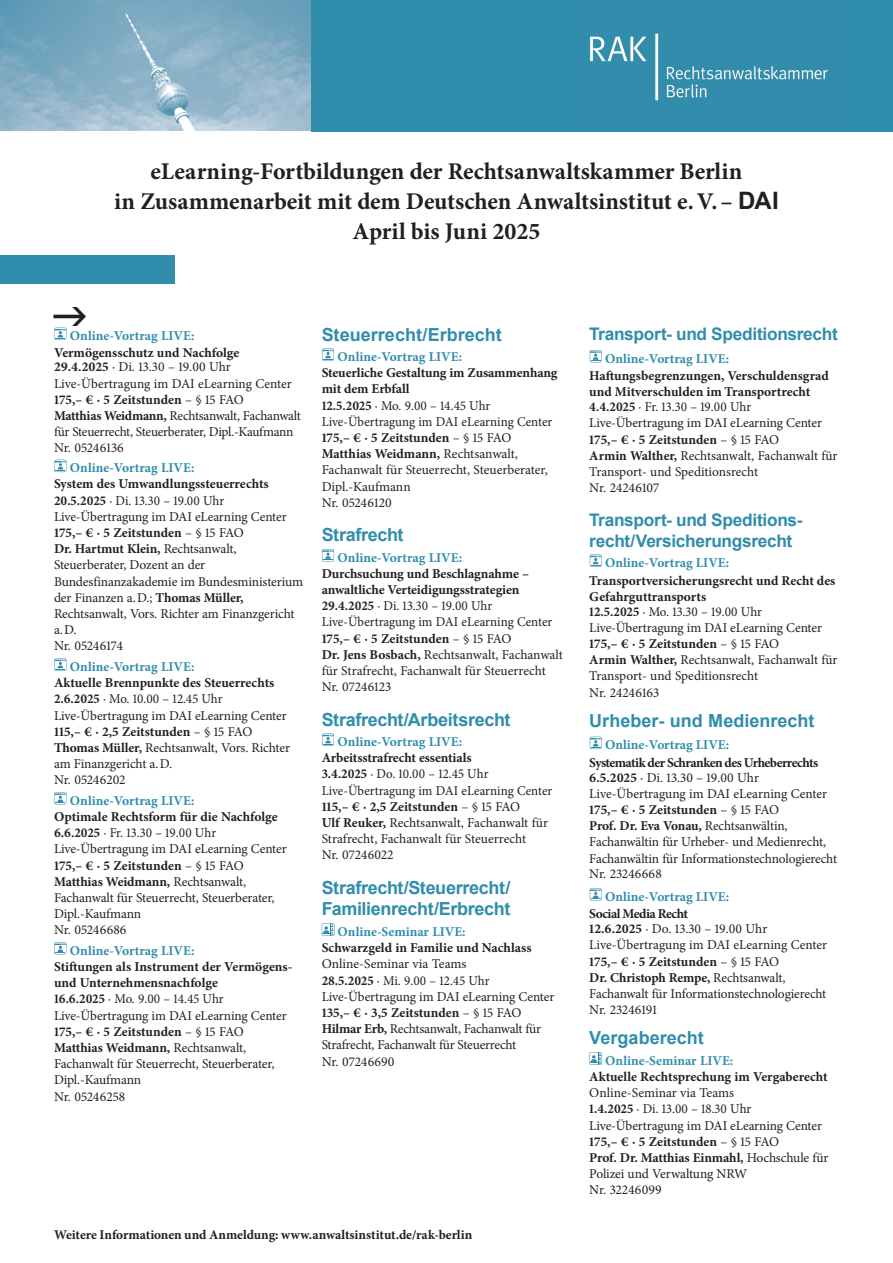
<style>
.page{position:relative;width:893px;height:1263px;background:#fff}
.page>*{position:absolute;margin:0;border:0;box-sizing:border-box;transform-origin:0 0}
.t1{font:700 24px "Minion Pro";letter-spacing:-.005em;color:#231f20}
.Datum_Ort_9_5{font:700 18px/21.6px "Arial";letter-spacing:-.02em;color:#308dac}
.Datum_Ort_9_5-2{font:700 18px "Arial";color:#308dac}
.Titel_9_5{font:700 18px "Arial";color:#308dac}
.t2{font:700 17.25px/20.7px "Arial";letter-spacing:-.02em;color:#308dac}
.Datum_Ort_9_5-3{font:13.5px/16.2px "Minion Pro";letter-spacing:-.01em;color:#231f20;scale:.96 1}
.Datum_Ort_9_5-4{font:13.5px/16.2px "Minion Pro";letter-spacing:-.01em;color:#231f20}
.Titel_9_5-2{font:13.5px/16.2px "Minion Pro";letter-spacing:-.01em;color:#231f20}
.Datum_Ort_9_5-5{font:700 13.5px/16.2px "Minion Pro";color:#231f20}
.Titel_9_5-3{font:13.5px/16.2px "Minion Pro";letter-spacing:-.01em;color:#231f20;scale:.96 1}
.Datum_Ort_9_5-6{font:700 13.5px/17.7px "Minion Pro";letter-spacing:-.04em;color:#231f20}
.t3{font:700 13.5px/17.7px "Minion Pro";letter-spacing:-.025em;color:#308dac}
.t4{font:700 13.35px "Minion Pro";letter-spacing:-.005em;color:#231f20}
.s1{font-family:"Arial"}
.s2{color:#308dac}
.s3{font-weight:700}
.s4{font-weight:700;color:#308dac}
.s5{color:#231f20}
</style>
<div class="page">
<div style="left:0;top:255px;width:174px;height:28px;background:#308dac"></div>
<img style="left:0;top:0;width:312px;height:131px">
<div style="left:312px;top:0;width:581px;height:131px;background:#308dac"></div>
<img style="left:590px;top:33px;width:238px;height:68px">
<svg style="left:54px;top:460px;width:12px;height:12px"></svg>
<svg style="left:54px;top:658px;width:12px;height:13px"></svg>
<svg style="left:54px;top:792px;width:12px;height:13px"></svg>
<svg style="left:54px;top:942px;width:12px;height:13px"></svg>
<svg style="left:322px;top:348px;width:12px;height:13px"></svg>
<svg style="left:322px;top:549px;width:12px;height:12px"></svg>
<svg style="left:322px;top:733px;width:12px;height:13px"></svg>
<svg style="left:322px;top:923px;width:12px;height:13px"></svg>
<svg style="left:590px;top:350px;width:12px;height:12px"></svg>
<svg style="left:590px;top:554px;width:12px;height:13px"></svg>
<svg style="left:590px;top:737px;width:12px;height:12px"></svg>
<svg style="left:590px;top:888px;width:12px;height:13px"></svg>
<svg style="left:589px;top:1052px;width:13px;height:13px"></svg>
<svg style="left:54px;top:327px;width:13px;height:13px"></svg>
<p class="t1" style="left:151px;top:154px;width:593px">eLearning-Fortbildungen der Rechtsanwaltskammer Berlin</p>
<p class="t1" style="left:114px;top:184px;width:666px">in Zusammenarbeit mit dem Deutschen Anwaltsinstitut e.V.– <span class="s1">DAI</span></p>
<p class="t1" style="left:352px;top:214px;width:189px">April bis Juni 2025</p>
<p class="Datum_Ort_9_5-5" style="left:54px;top:327px;width:187px;text-indent:16px"><span class="s2">Online-Vortrag LIVE:<br></span>Vermögensschutz und Nachfolge</p>
<p class="Datum_Ort_9_5-4" style="left:54px;top:359px;width:178px"><span class="s3">29.4.2025</span> · Di. 13.30 – 19.00 Uhr</p>
<p class="Datum_Ort_9_5-4" style="left:54px;top:375px;width:239px">Live-Übertragung im DAI eLearning Center</p>
<p class="Datum_Ort_9_5-4" style="left:54px;top:391px;width:248px"><span class="s3">175,– € · 5 Zeitstunden</span> – § 15 FAO<br><span class="s3">Matthias Weidmann,</span> Rechtsanwalt, Fachanwalt für Steuerrecht, Steuerberater, Dipl.-Kaufmann Nr. 05246136</p>
<p class="Datum_Ort_9_5-5" style="left:54px;top:460px;width:216px;text-indent:16px"><span class="s2">Online-Vortrag LIVE:<br></span>System des Umwandlungssteuerrechts</p>
<p class="Datum_Ort_9_5-3" style="left:54px;top:492px;width:261px"><span class="s3">20.5.2025</span> · Di. 13.30 – 19.00 Uhr<br>Live-Übertragung im DAI eLearning Center<br><span class="s3">175,– € · 5 Zeitstunden</span> – § 15 FAO<br><span class="s3">Dr. Hartmut Klein,</span> Rechtsanwalt,<br>Steuerberater, Dozent an der<br>Bundesfinanzakademie im Bundesministerium der Finanzen a.D.; <span class="s3">Thomas Müller,<br></span>Rechtsanwalt, Vors. Richter am Finanzgericht a.D.<br>Nr. 05246174</p>
<p class="Datum_Ort_9_5-5" style="left:54px;top:658px;width:222px;text-indent:16px"><span class="s2">Online-Vortrag LIVE:<br></span>Aktuelle Brennpunkte des Steuerrechts</p>
<p class="Datum_Ort_9_5-3" style="left:54px;top:691px;width:247px"><span class="s3">2.6.2025</span> · Mo. 10.00 – 12.45 Uhr<br>Live-Übertragung im DAI eLearning Center<br><span class="s3">115,– € · 2,5 Zeitstunden</span> – § 15 FAO<br><span class="s3">Thomas Müller,</span> Rechtsanwalt, Vors. Richter am Finanzgericht a.D.<br>Nr. 05246202</p>
<p class="Datum_Ort_9_5-5" style="left:54px;top:792px;width:225px;text-indent:16px"><span class="s2">Online-Vortrag LIVE:<br></span>Optimale Rechtsform für die Nachfolge</p>
<p class="Datum_Ort_9_5-3" style="left:54px;top:825px;width:244px"><span class="s3">6.6.2025</span> · Fr. 13.30 – 19.00 Uhr<br>Live-Übertragung im DAI eLearning Center<br><span class="s3">175,– € · 5 Zeitstunden</span> – § 15 FAO<br><span class="s3">Matthias Weidmann,</span> Rechtsanwalt,<br>Fachanwalt für Steuerrecht, Steuerberater,<br>Dipl.-Kaufmann<br>Nr. 05246686</p>
<p class="Datum_Ort_9_5-5" style="left:54px;top:942px;width:240px;text-indent:16px"><span class="s2">Online-Vortrag LIVE:<br></span>Stiftungen als Instrument der Vermögens&shy;und Unternehmensnachfolge</p>
<p class="Datum_Ort_9_5-3" style="left:54px;top:991px;width:244px"><span class="s3">16.6.2025</span> · Mo. 9.00 – 14.45 Uhr<br>Live-Übertragung im DAI eLearning Center<br><span class="s3">175,– € · 5 Zeitstunden</span> – § 15 FAO<br><span class="s3">Matthias Weidmann,</span> Rechtsanwalt,<br>Fachanwalt für Steuerrecht, Steuerberater,<br>Dipl.-Kaufmann<br>Nr. 05246258</p>
<p class="Datum_Ort_9_5-2" style="left:322px;top:321px;width:182px">Steuerrecht/Erbrecht</p>
<p class="Titel_9_5-3" style="left:322px;top:349px;width:247px;text-indent:16px"><span class="s4">Online-Vortrag LIVE:<br></span><span class="s3">Steuerliche Gestaltung im Zusammenhang mit dem Erbfall<br>12.5.2025</span> · Mo. 9.00 – 14.45 Uhr<br>Live-Übertragung im DAI eLearning Center<br><span class="s3">175,– € · 5 Zeitstunden</span> – § 15 FAO<br><span class="s3">Matthias Weidmann,</span> Rechtsanwalt,<br>Fachanwalt für Steuerrecht, Steuerberater,<br>Dipl.-Kaufmann<br>Nr. 05246120</p>
<p class="Datum_Ort_9_5" style="left:322px;top:524px;width:83px">Strafrecht</p>
<p class="Datum_Ort_9_5-3" style="left:322px;top:549px;width:253px;text-indent:16px"><span class="s4">Online-Vortrag LIVE:<br></span><span class="s3">Durchsuchung und Beschlagnahme – anwaltliche Verteidigungsstrategien 29.4.2025</span> · Di. 13.30 – 19.00 Uhr Live-Übertragung im DAI eLearning Center <span class="s3">175,– € · 5 Zeitstunden</span> – § 15 FAO<br><span class="s3">Dr. Jens Bosbach,</span> Rechtsanwalt, Fachanwalt für Strafrecht, Fachanwalt für Steuerrecht Nr. 07246123</p>
<p class="Datum_Ort_9_5" style="left:322px;top:709px;width:190px">Strafrecht/Arbeitsrecht</p>
<p class="Datum_Ort_9_5-3" style="left:322px;top:734px;width:242px;text-indent:16px"><span class="s4">Online-Vortrag LIVE:<br></span><span class="s3">Arbeitsstrafrecht essentials<br>3.4.2025</span> · Do. 10.00 – 12.45 Uhr<br>Live-Übertragung im DAI eLearning Center<br><span class="s3">115,– € · 2,5 Zeitstunden</span> – § 15 FAO<br><span class="s3">Ulf Reuker,</span> Rechtsanwalt, Fachanwalt für<br>Strafrecht, Fachanwalt für Steuerrecht<br>Nr. 07246022</p>
<p class="Datum_Ort_9_5" style="left:322px;top:877px;width:190px">Strafrecht/Steuerrecht/<br>Familienrecht/Erbrecht</p>
<p class="Titel_9_5-2" style="left:322px;top:923px;width:234px;text-indent:16px"><span class="s4">Online-Seminar LIVE:<br></span><span class="s3">Schwarzgeld in Familie und Nachlass<br></span>Online-Seminar via Teams<br><span class="s3">28.5.2025</span> · Mi. 9.00 – 12.45 Uhr<br>Live-Übertragung im DAI eLearning Center<br><span class="s3">135,– € · 3,5 Zeitstunden</span> – § 15 FAO<br><span class="s3">Hilmar Erb,</span> Rechtsanwalt, Fachanwalt für<br>Strafrecht, Fachanwalt für Steuerrecht<br>Nr. 07246690</p>
<p class="t4" style="left:54px;top:1225px;width:420px">Weitere Informationen und Anmeldung: www.anwaltsinstitut.de/rak-berlin</p>
<p class="t2" style="left:589px;top:324px;width:250px">Transport- und Speditionsrecht</p>
<p class="Datum_Ort_9_5-5" style="left:589px;top:349px;width:241px;line-height:17.7px;text-indent:16px"><span class="s2">Online-Vortrag LIVE:<br></span>Haftungsbegrenzungen, Verschuldensgrad</p>
<p class="Datum_Ort_9_5-5" style="left:589px;top:384px;width:223px">und Mitverschulden im Transportrecht</p>
<p class="Datum_Ort_9_5-3" style="left:589px;top:399px;width:244px"><span class="s3">4.4.2025</span> · Fr. 13.30 – 19.00 Uhr<br>Live-Übertragung im DAI eLearning Center</p>
<p class="Datum_Ort_9_5-4" style="left:589px;top:431px;width:250px"><span class="s3">175,– € · 5 Zeitstunden</span> – § 15 FAO<br><span class="s3">Armin Walther,</span> Rechtsanwalt, Fachanwalt für<br>Transport- und Speditionsrecht<br>Nr. 24246107</p>
<p class="t2" style="left:589px;top:509px;width:215px">Transport- und Speditions&shy;recht/Versicherungsrecht</p>
<p class="Datum_Ort_9_5-5" style="left:589px;top:554px;width:248px;line-height:17.7px;text-indent:16px"><span class="s2">Online-Vortrag LIVE:<br></span>Transportversicherungsrecht und Recht des</p>
<p class="Datum_Ort_9_5-5" style="left:589px;top:588px;width:118px">Gefahrguttransports</p>
<p class="Datum_Ort_9_5-3" style="left:589px;top:603px;width:244px"><span class="s3">12.5.2025</span> · Mo. 13.30 – 19.00 Uhr<br>Live-Übertragung im DAI eLearning Center</p>
<p class="Datum_Ort_9_5-4" style="left:589px;top:636px;width:250px"><span class="s3">175,– € · 5 Zeitstunden</span> – § 15 FAO<br><span class="s3">Armin Walther,</span> Rechtsanwalt, Fachanwalt für<br>Transport- und Speditionsrecht<br>Nr. 24246163</p>
<p class="Titel_9_5" style="left:589px;top:708px;width:227px">Urheber- und Medienrecht</p>
<p class="Datum_Ort_9_5-6" style="left:589px;top:736px;width:231px;text-indent:16px"><span class="s2">Online-Vortrag LIVE:<br></span>Systematik der Schranken des Urheberrechts</p>
<p class="Datum_Ort_9_5-4" style="left:589px;top:769px;width:171px"><span class="s3">6.5.2025</span> · Di. 13.30 – 19.00 Uhr</p>
<p class="Datum_Ort_9_5-4" style="left:589px;top:785px;width:239px">Live-Übertragung im DAI eLearning Center</p>
<p class="Datum_Ort_9_5-4" style="left:589px;top:802px;width:249px"><span class="s3">175,– € · 5 Zeitstunden</span> – § 15 FAO<br><span class="s3">Prof. Dr. Eva Vonau,</span> Rechtsanwältin, Fachanwältin für Urheber- und Medienrecht, Fachanwältin für Informationstechnologierecht Nr. 23246668</p>
<p class="t3" style="left:589px;top:887px;width:141px;text-indent:16px">Online-Vortrag LIVE:<br><span class="s5">Social Media Recht</span></p>
<p class="Datum_Ort_9_5-4" style="left:589px;top:921px;width:179px"><span class="s3">12.6.2025</span> · Do. 13.30 – 19.00 Uhr</p>
<p class="Datum_Ort_9_5-4" style="left:589px;top:937px;width:239px">Live-Übertragung im DAI eLearning Center</p>
<p class="Datum_Ort_9_5-4" style="left:589px;top:953px;width:239px"><span class="s3">175,– € · 5 Zeitstunden</span> – § 15 FAO<br><span class="s3">Dr. Christoph Rempe,</span> Rechtsanwalt,<br>Fachanwalt für Informationstechnologierecht<br>Nr. 23246191</p>
<p class="Datum_Ort_9_5-2" style="left:589px;top:1025px;width:116px">Vergaberecht</p>
<p class="Titel_9_5-2" style="left:589px;top:1052px;width:241px;text-indent:16px"><span class="s4">Online-Seminar LIVE:<br></span><span class="s3">Aktuelle Rechtsprechung im Vergaberecht<br></span>Online-Seminar via Teams<br><span class="s3">1.4.2025</span> · Di. 13.00 – 18.30 Uhr<br>Live-Übertragung im DAI eLearning Center<br><span class="s3">175,– € · 5 Zeitstunden</span> – § 15 FAO<br><span class="s3">Prof. Dr. Matthias Einmahl,</span> Hochschule für<br>Polizei und Verwaltung NRW<br>Nr. 32246099</p>
</div>
